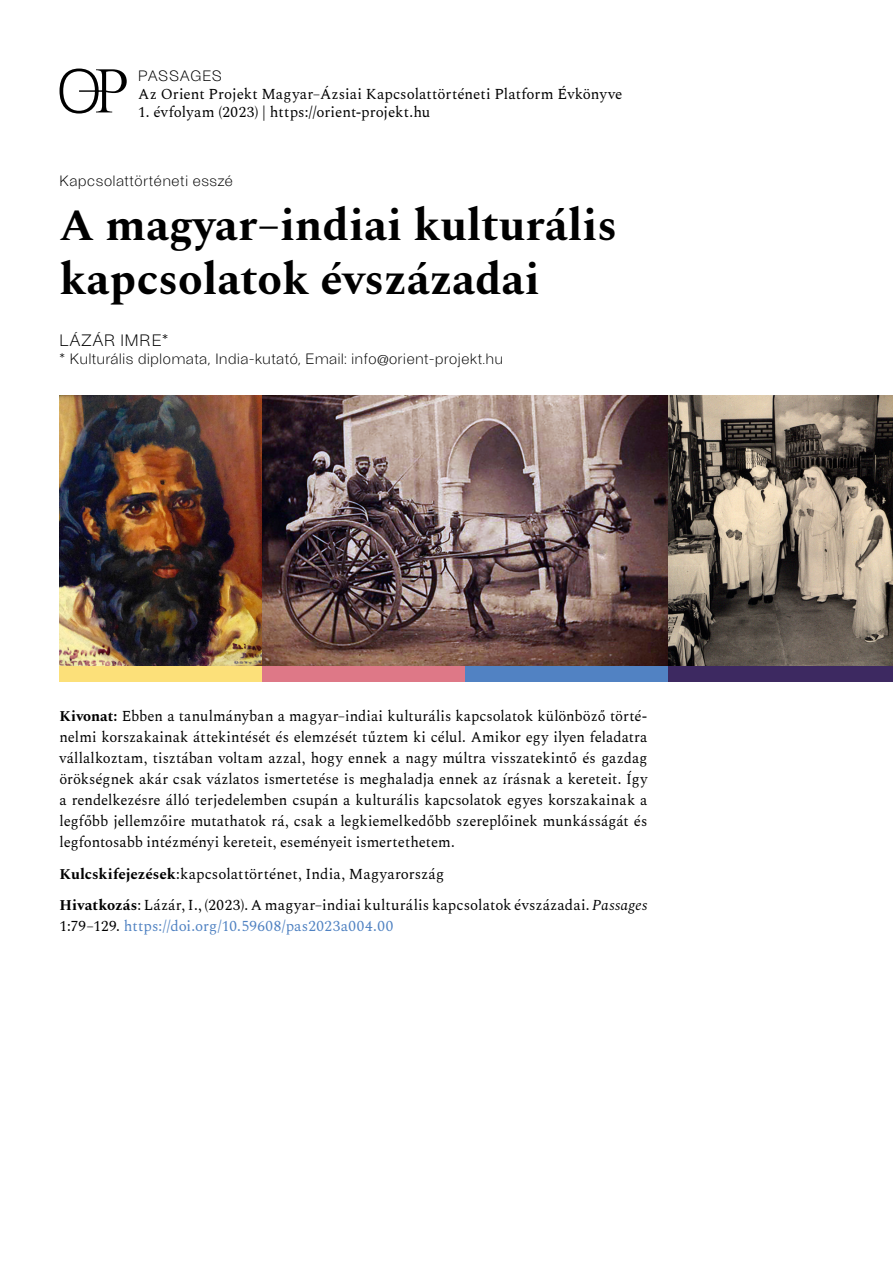
<style>
.page{position:relative;width:893px;height:1263px;background:#fff}
.page>*{position:absolute;margin:0;border:0;box-sizing:border-box;transform-origin:0 0}
.t1{font:45px/54px "Spectral Bold 2";color:#000}
.t2{font:16.5px "Ambiant Light 7";letter-spacing:.05em;color:#000}
.t3{font:15px/21px "Spectral Regular 2";color:#000;text-align:justify}
.t4{font:15px "Spectral";letter-spacing:.005em;color:#000}
.t5{font:15px "Ambiant Light 7";letter-spacing:.05em;color:#000}
.t6{font:15px "Spectral Regular 2";letter-spacing:.02em;color:#5082c2}
.t7{font:15px "Ambiant Light 8";letter-spacing:.035em;color:#000}
.s1{font-family:"Spectral Bold 2"}
.s2{font-family:"Spectral";font-style:italic}
.s3{color:#000}
</style>
<div class="page">
<svg style="left:60px;top:69px;width:67px;height:45px"></svg>
<div style="left:60px;top:665px;width:203px;height:17px;background:#fce079"></div>
<div style="left:263px;top:665px;width:203px;height:17px;background:#de7887"></div>
<div style="left:466px;top:665px;width:203px;height:17px;background:#5182c3"></div>
<div style="left:669px;top:665px;width:224px;height:17px;background:#3d2961"></div>
<img style="left:60px;top:395px;width:833px;height:270px">
<p class="t7" style="left:138px;top:68px;width:85px">PASSAGES</p>
<p class="t4" style="left:138px;top:83px;width:486px">Az Orient Projekt Magyar–Ázsiai Kapcsolattörténeti Platform Évkönyve</p>
<p class="t4" style="left:138px;top:101px;width:294px">1. évfolyam (2023) | https://orient-projekt.hu</p>
<p class="t5" style="left:60px;top:173px;width:175px">Kapcsolattörténeti esszé</p>
<h1 class="t1" style="left:60px;top:195px;width:559px">A magyar–indiai kulturális kapcsolatok évszázadai</h1>
<p class="t2" style="left:60px;top:332px;width:110px">LÁZÁR IMRE*</p>
<p class="t5" style="left:60px;top:351px;width:445px">* Kulturális diplomata, India-kutató, Email: info@orient-projekt.hu</p>
<p class="t3" style="left:60px;top:704px;width:589px"><span class="s1">Kivonat:</span> Ebben a tanulmányban a magyar–indiai kulturális kapcsolatok különböző törté&shy;nelmi korszakainak áttekintését és elemzését tűztem ki célul. Amikor egy ilyen feladatra vállalkoztam, tisztában voltam azzal, hogy ennek a nagy múltra visszatekintő és gazdag örökségnek akár csak vázlatos ismertetése is meghaladja ennek az írásnak a kereteit. Így a rendelkezésre álló terjedelemben csupán a kulturális kapcsolatok egyes korszakainak a legfőbb jellemzőire mutathatok rá, csak a legkiemelkedőbb szereplőinek munkásságát és legfontosabb intézményi kereteit, eseményeit ismertethetem.</p>
<p class="t3" style="left:60px;top:857px;width:589px;line-height:31.5px"><span class="s1">Kulcskifejezések</span>:kapcsolattörténet, India, Magyarország<br><span class="s1">Hivatkozás</span>: Lázár, I., (2023). A magyar–indiai kulturális kapcsolatok évszázadai. <span class="s2">Passages</span></p>
<p class="t6" style="left:60px;top:915px;width:335px"><span class="s3">1:79–129.</span> https://doi.org/10.59608/pas2023a004.00</p>
</div>
